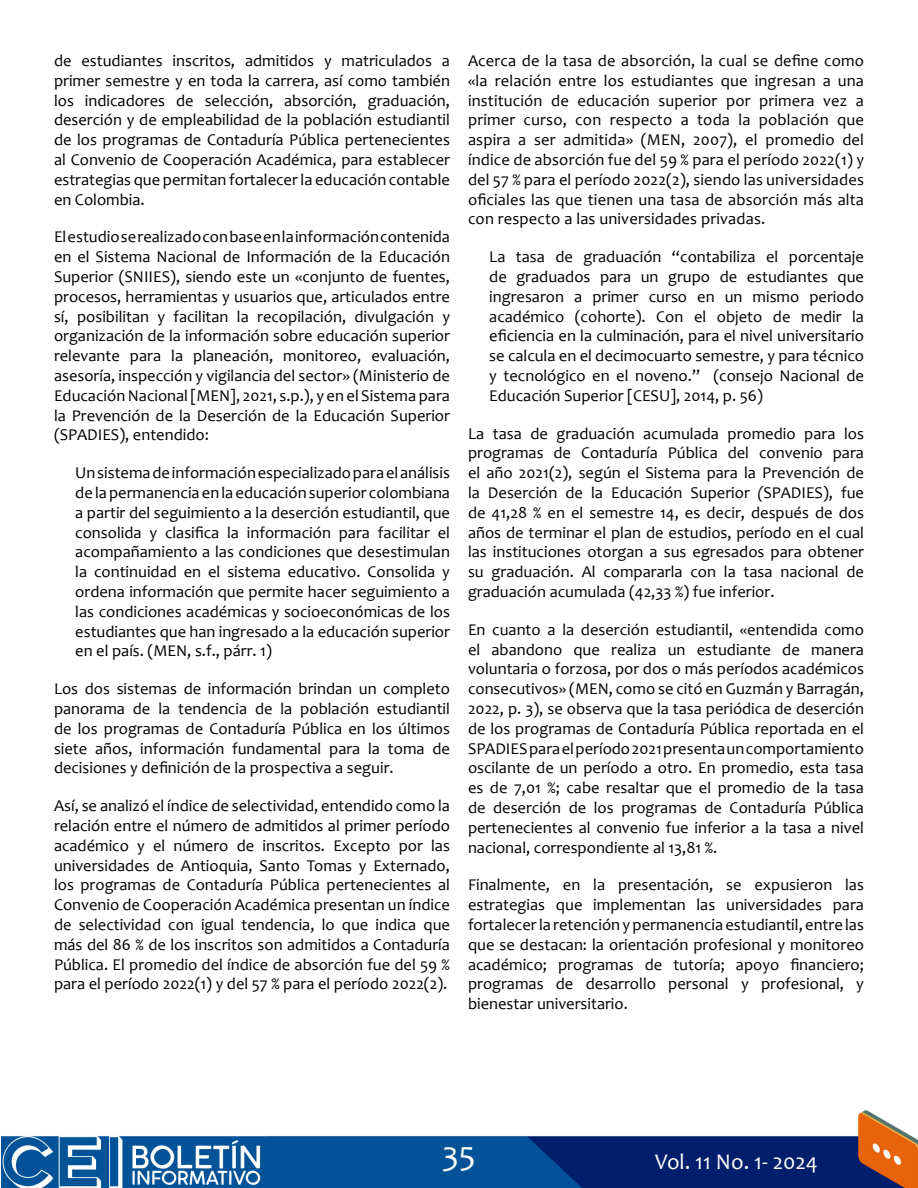
<style>
.page{position:relative;width:918px;height:1188px;background:#fff}
.page>*{position:absolute;margin:0;border:0;box-sizing:border-box;transform-origin:0 0}
.t1{font:34.5px "Candara";color:#fff}
.t2{font:22.5px "Candara";color:#fff}
.t3{font:16.5px/19.8px "Candara";color:#000;text-align:justify}
.s1{font-style:italic}
</style>
<div class="page">
<img style="left:1px;top:1110px;width:917px;height:78px">
<p class="t3" style="left:54px;top:51px;width:398px">de estudiantes inscritos, admitidos y matriculados a primer semestre y en toda la carrera, así como también los indicadores de selección, absorción, graduación, deserción y de empleabilidad de la población estudiantil de los programas de Contaduría Pública pertenecientes al Convenio de Cooperación Académica, para establecer estrategias que permitan fortalecer la educación contable en Colombia.</p>
<p class="t3" style="left:54px;top:227px;width:398px">El estudio se realizado con base en la información contenida en el Sistema Nacional de Información de la Educación Superior (SNIIES), siendo este un «conjunto de fuentes, procesos, herramientas y usuarios que, articulados entre sí, posibilitan y facilitan la recopilación, divulgación y organización de la información sobre educación superior relevante para la planeación, monitoreo, evaluación, asesoría, inspección y vigilancia del sector» (Ministerio de Educación Nacional [MEN], 2021, s.p.), y en el Sistema para la Prevención de la Deserción de la Educación Superior (SPADIES), entendido:</p>
<p class="t3" style="left:75px;top:463px;width:376px">Un sistema de información especializado para el análisis de la permanencia en la educación superior colombiana a partir del seguimiento a la deserción estudiantil, que consolida y clasifica la información para facilitar el acompañamiento a las condiciones que desestimulan la continuidad en el sistema educativo. Consolida y ordena información que permite hacer seguimiento a las condiciones académicas y socioeconómicas de los estudiantes que han ingresado a la educación superior en el país. (MEN, s.f., párr. 1)</p>
<p class="t3" style="left:54px;top:679px;width:398px">Los dos sistemas de información brindan un completo panorama de la tendencia de la población estudiantil de los programas de Contaduría Pública en los últimos siete años, información fundamental para la toma de decisiones y definición de la prospectiva a seguir.</p>
<p class="t3" style="left:54px;top:796px;width:398px">Así, se analizó el índice de selectividad, entendido como la relación entre el número de admitidos al primer período académico y el número de inscritos. Excepto por las universidades de Antioquia, Santo Tomas y Externado, los programas de Contaduría Pública pertenecientes al Convenio de Cooperación Académica presentan un índice de selectividad con igual tendencia, lo que indica que más del 86 % de los inscritos son admitidos a Contaduría Pública. El promedio del índice de absorción fue del 59 % para el período 2022(1) y del 57 % para el período 2022(2).</p>
<p class="t3" style="left:468px;top:51px;width:398px">Acerca de la tasa de absorción, la cual se define como «la relación entre los estudiantes que ingresan a una institución de educación superior por primera vez a primer curso, con respecto a toda la población que aspira a ser admitida» (MEN, 2007), el promedio del índice de absorción fue del 59 % para el período 2022(1) y del 57 % para el período 2022(2), siendo las universidades oficiales las que tienen una tasa de absorción más alta con respecto a las universidades privadas.</p>
<p class="t3" style="left:489px;top:247px;width:376px">La tasa de graduación “contabiliza el porcentaje de graduados para un grupo de estudiantes que ingresaron a primer curso en un mismo periodo académico (cohorte). Con el objeto de medir la eficiencia en la culminación, para el nivel universitario se calcula en el decimocuarto semestre, y para técnico y tecnológico en el noveno.” (consejo Nacional de Educación Superior [CESU], 2014, p. 56)</p>
<p class="t3" style="left:468px;top:423px;width:398px">La tasa de graduación acumulada promedio para los programas de Contaduría Pública del convenio para el año 2021(2), según el Sistema para la Prevención de la Deserción de la Educación Superior <span class="s1">(</span>SPADIES), fue de 41,28 % en el semestre 14, es decir, después de dos años de terminar el plan de estudios, período en el cual las instituciones otorgan a sus egresados para obtener su graduación. Al compararla con la tasa nacional de graduación acumulada (42,33 %) fue inferior.</p>
<p class="t3" style="left:468px;top:619px;width:398px">En cuanto a la deserción estudiantil, «entendida como el abandono que realiza un estudiante de manera voluntaria o forzosa, por dos o más períodos académicos consecutivos» (MEN, como se citó en Guzmán y Barragán, 2022, p. 3), se observa que la tasa periódica de deserción de los programas de Contaduría Pública reportada en el SPADIES para el período 2021 presenta un comportamiento oscilante de un período a otro. En promedio, esta tasa es de 7,01 %; cabe resaltar que el promedio de la tasa de deserción de los programas de Contaduría Pública pertenecientes al convenio fue inferior a la tasa a nivel nacional, correspondiente al 13,81 %.</p>
<p class="t3" style="left:468px;top:875px;width:398px">Finalmente, en la presentación, se expusieron las estrategias que implementan las universidades para fortalecer la retención y permanencia estudiantil, entre las que se destacan: la orientación profesional y monitoreo académico; programas de tutoría; apoyo financiero; programas de desarrollo personal y profesional, y bienestar universitario.</p>
<h1 class="t1" style="left:442px;top:1132px;width:35px">35</h1>
<h2 class="t2" style="left:655px;top:1147px;width:164px">Vol. 11 No. 1- 2024</h2>
</div>
